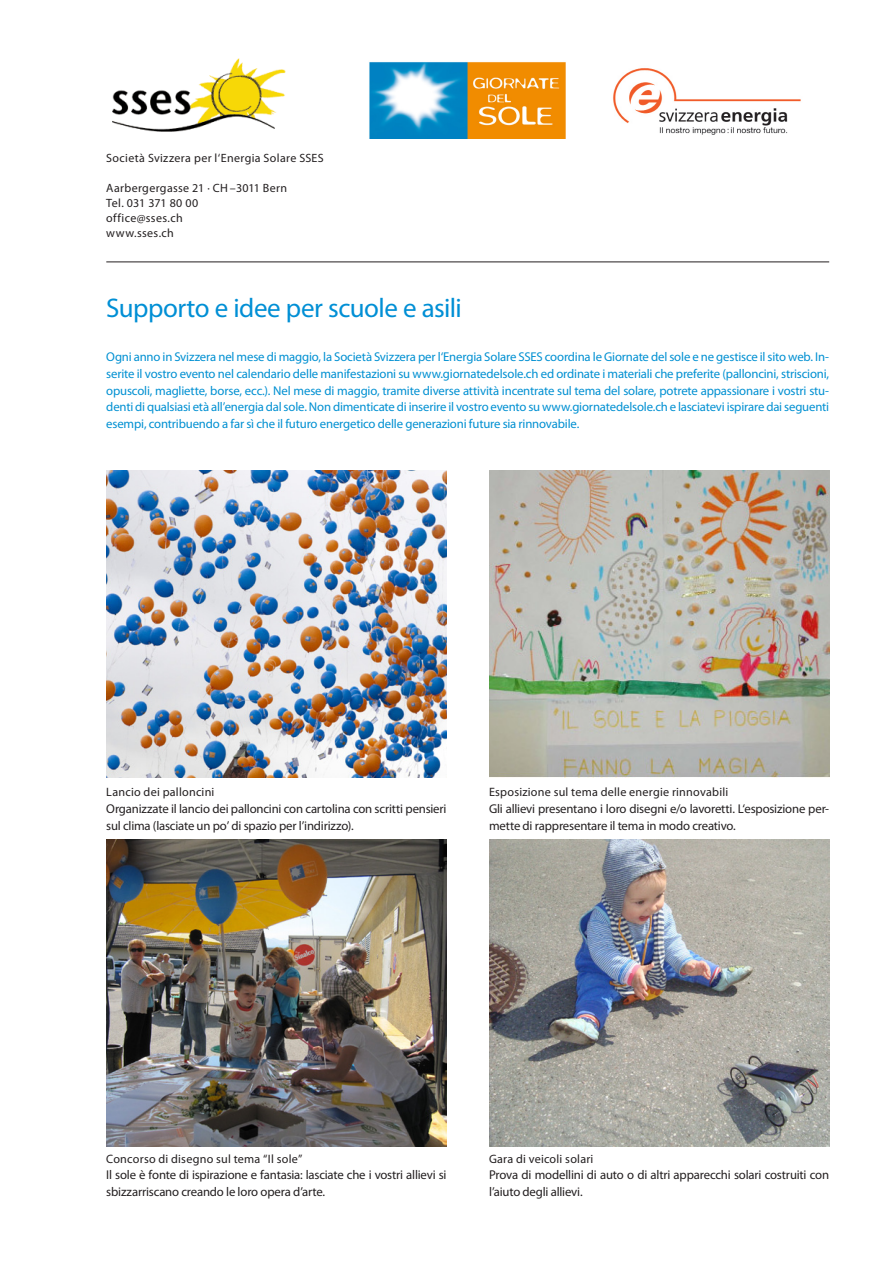
<style>
.page{position:relative;width:893px;height:1263px;background:#fff}
.page>*{position:absolute;margin:0;border:0;box-sizing:border-box;transform-origin:0 0}
.Titel{font:27px "Myriad Pro";letter-spacing:-.02em;color:#008fd5}
.Text{font:12.75px/16.6px "Myriad Pro";letter-spacing:-.01em;color:#0090d2;text-align:justify}
.Text-2{font:12.75px/16.6px "Myriad Pro";letter-spacing:-.015em;color:#231f20}
.Untertitel_1{font:12.15px "Myriad Pro";letter-spacing:.02em;color:#231f20}
.t1{font:12px "Myriad Pro";letter-spacing:.03em;color:#231f20}
.t2{font:12px "Myriad Pro";letter-spacing:.005em;color:#231f20}
</style>
<div class="page">
<hr style="left:106px;top:261px;width:723px;height:1px;background:#231f20">
<img style="left:613px;top:68px;width:188px;height:67px">
<img style="left:112px;top:58px;width:174px;height:74px">
<img style="left:106px;top:840px;width:340px;height:306px">
<img style="left:489px;top:840px;width:340px;height:306px">
<img style="left:489px;top:471px;width:340px;height:306px">
<img style="left:106px;top:471px;width:340px;height:306px">
<img style="left:369px;top:62px;width:197px;height:77px">
<p class="t1" style="left:106px;top:151px;width:219px">Società Svizzera per l‘Energia Solare SSES</p>
<p class="t1" style="left:106px;top:181px;width:182px">Aarbergergasse 21 · CH –3011 Bern</p>
<p class="t2" style="left:106px;top:196px;width:94px">Tel. 031 371 80 00</p>
<p class="t1" style="left:106px;top:211px;width:78px">office@sses.ch</p>
<p class="t1" style="left:106px;top:226px;width:69px">www.sses.ch</p>
<p class="Titel" style="left:106px;top:291px;width:357px">Supporto e idee per scuole e asili</p>
<p class="Text" style="left:106px;top:349px;width:724px">Ogni anno in Svizzera nel mese di maggio, la Società Svizzera per l‘Energia Solare SSES coordina le Giornate del sole e ne gestisce il sito web. In&shy;serite il vostro evento nel calendario delle manifestazioni su www.giornatedelsole.ch ed ordinate i materiali che preferite (palloncini, striscioni, opuscoli, magliette, borse, ecc.). Nel mese di maggio, tramite diverse attività incentrate sul tema del solare, potrete appassionare i vostri stu&shy;denti di qualsiasi età all’energia dal sole. Non dimenticate di inserire il vostro evento su www.giornatedelsole.ch e lasciatevi ispirare dai seguenti esempi, contribuendo a far sì che il futuro energetico delle generazioni future sia rinnovabile.</p>
<p class="Untertitel_1" style="left:106px;top:785px;width:110px">Lancio dei palloncini</p>
<p class="Text-2" style="left:106px;top:800px;width:342px">Organizzate il lancio dei palloncini con cartolina con scritti pensieri sul clima (lasciate un po’ di spazio per l’indirizzo).</p>
<p class="Untertitel_1" style="left:489px;top:785px;width:241px">Esposizione sul tema delle energie rinnovabili</p>
<p class="Text-2" style="left:489px;top:800px;width:342px">Gli allievi presentano i loro disegni e/o lavoretti. L‘esposizione per&shy;mette di rappresentare il tema in modo creativo.</p>
<p class="Untertitel_1" style="left:106px;top:1151px;width:198px">Concorso di disegno sul tema “Il sole”</p>
<p class="Text-2" style="left:106px;top:1167px;width:342px">Il sole è fonte di ispirazione e fantasia: lasciate che i vostri allievi si sbizzarriscano creando le loro opera d’arte.</p>
<p class="Untertitel_1" style="left:489px;top:1151px;width:106px">Gara di veicoli solari</p>
<p class="Text-2" style="left:489px;top:1167px;width:342px">Prova di modellini di auto o di altri apparecchi solari costruiti con l’aiuto degli allievi.</p>
</div>
